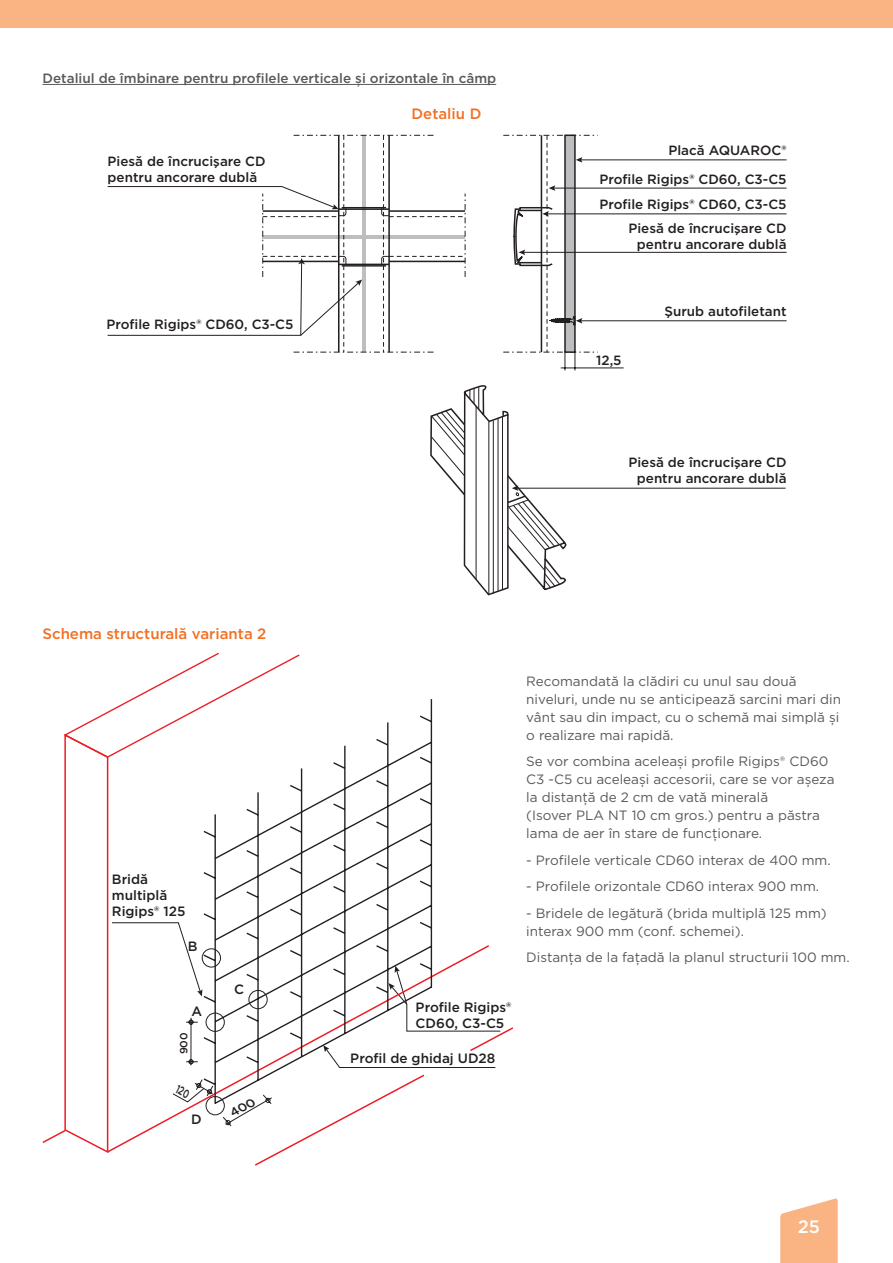
<style>
.page{position:relative;width:893px;height:1263px;background:#fff}
.page>*{position:absolute;margin:0;border:0;box-sizing:border-box;transform-origin:0 0}
.t1{font:500 18px "Gotham";color:#fff}
.t2{font:500 15px "Gotham";color:#f36f21}
.t3{font:13.5px/18px "Gotham";color:#58595b}
.t4{font:500 13.5px/16.2px "Gotham";color:#231f20}
.t5{font:500 13.5px "Gotham";color:#58595b}
.t6{font:500 13.35px/16px "Gotham";color:#231f20}
.t7{font:500 10.5px "Gotham";color:#231f20}
</style>
<div class="page">
<svg style="left:780px;top:1198px;width:58px;height:65px"></svg>
<div style="left:0;top:0;width:893px;height:28px;background:#fab383"></div>
<hr style="left:43px;top:84px;width:453px;height:1px;background:#58595b">
<hr style="left:580px;top:320px;width:206px;height:1px;background:#231f20">
<hr style="left:523px;top:252px;width:263px;height:1px;background:#231f20">
<hr style="left:547px;top:213px;width:239px;height:1px;background:#231f20">
<hr style="left:553px;top:188px;width:233px;height:1px;background:#231f20">
<hr style="left:580px;top:159px;width:206px;height:1px;background:#231f20">
<hr style="left:516px;top:488px;width:270px;height:1px;background:#231f20">
<svg style="left:430px;top:385px;width:138px;height:210px"></svg>
<svg style="left:107px;top:135px;width:359px;height:218px"></svg>
<svg style="left:503px;top:135px;width:95px;height:235px"></svg>
<hr style="left:561px;top:368px;width:63px;height:1px;background:#231f20">
<svg style="left:62px;top:653px;width:439px;height:501px"></svg>
<p class="t5" style="left:43px;top:69px;width:455px">Detaliul de îmbinare pentru profilele verticale și orizontale în câmp</p>
<p class="t6" style="left:108px;top:153px;width:160px">Piesă de încrucişare CD pentru ancorare dublă</p>
<p class="t6" style="left:106px;top:316px;width:189px">Profile Rigips® CD60, C3-C5</p>
<p class="t2" style="left:412px;top:104px;width:71px">Detaliu D</p>
<p class="t6" style="left:668px;top:142px;width:120px">Placă AQUAROC®</p>
<p class="t6" style="left:599px;top:167px;width:189px;line-height:24.6px">Profile Rigips® CD60, C3-C5<br>Profile Rigips® CD60, C3-C5</p>
<p class="t6" style="left:628px;top:220px;width:160px;text-align:right">Piesă de încrucişare CD pentru ancorare dublă</p>
<p class="t6" style="left:596px;top:352px;width:27px">12,5</p>
<p class="t6" style="left:665px;top:303px;width:123px">Şurub autofiletant</p>
<p class="t6" style="left:628px;top:454px;width:160px;text-align:right">Piesă de încrucişare CD pentru ancorare dublă</p>
<p class="t2" style="left:43px;top:624px;width:225px">Schema structurală varianta 2</p>
<p class="t4" style="left:112px;top:871px;width:75px">Bridă multiplă<br>Rigips® 125</p>
<p class="t4" style="left:188px;top:938px;width:11px">B</p>
<p class="t4" style="left:192px;top:1003px;width:12px">A</p>
<p class="t7" style="left:177px;top:1054px;width:24px;rotate:-90deg">900</p>
<p class="t4" style="left:191px;top:1111px;width:12px">D</p>
<p class="t4" style="left:234px;top:981px;width:11px">C</p>
<p class="t4" style="left:416px;top:999px;width:97px">Profile Rigips®<br>CD60, C3-C5</p>
<p class="t4" style="left:350px;top:1050px;width:147px">Profil de ghidaj UD28</p>
<p class="t3" style="left:526px;top:672px;width:316px">Recomandată la clădiri cu unul sau două niveluri, unde nu se anticipează sarcini mari din vânt sau din impact, cu o schemă mai simplă și o realizare mai rapidă.</p>
<p class="t3" style="left:526px;top:752px;width:310px">Se vor combina aceleași profile Rigips® CD60<br>C3 -C5 cu aceleași accesorii, care se vor așeza la distanţă de 2 cm de vată minerală<br>(Isover PLA NT 10 cm gros.) pentru a păstra lama de aer în stare de funcţionare.</p>
<p class="t3" style="left:526px;top:851px;width:306px">- Profilele verticale CD60 interax de 400 mm.</p>
<p class="t3" style="left:526px;top:877px;width:294px">- Profilele orizontale CD60 interax 900 mm.</p>
<p class="t3" style="left:526px;top:904px;width:302px">- Bridele de legătură (brida multiplă 125 mm) interax 900 mm (conf. schemei).</p>
<p class="t3" style="left:526px;top:948px;width:325px">Distanţa de la faţadă la planul structurii 100 mm.</p>
<h1 class="t1" style="left:798px;top:1215px;width:24px">25</h1>
</div>
